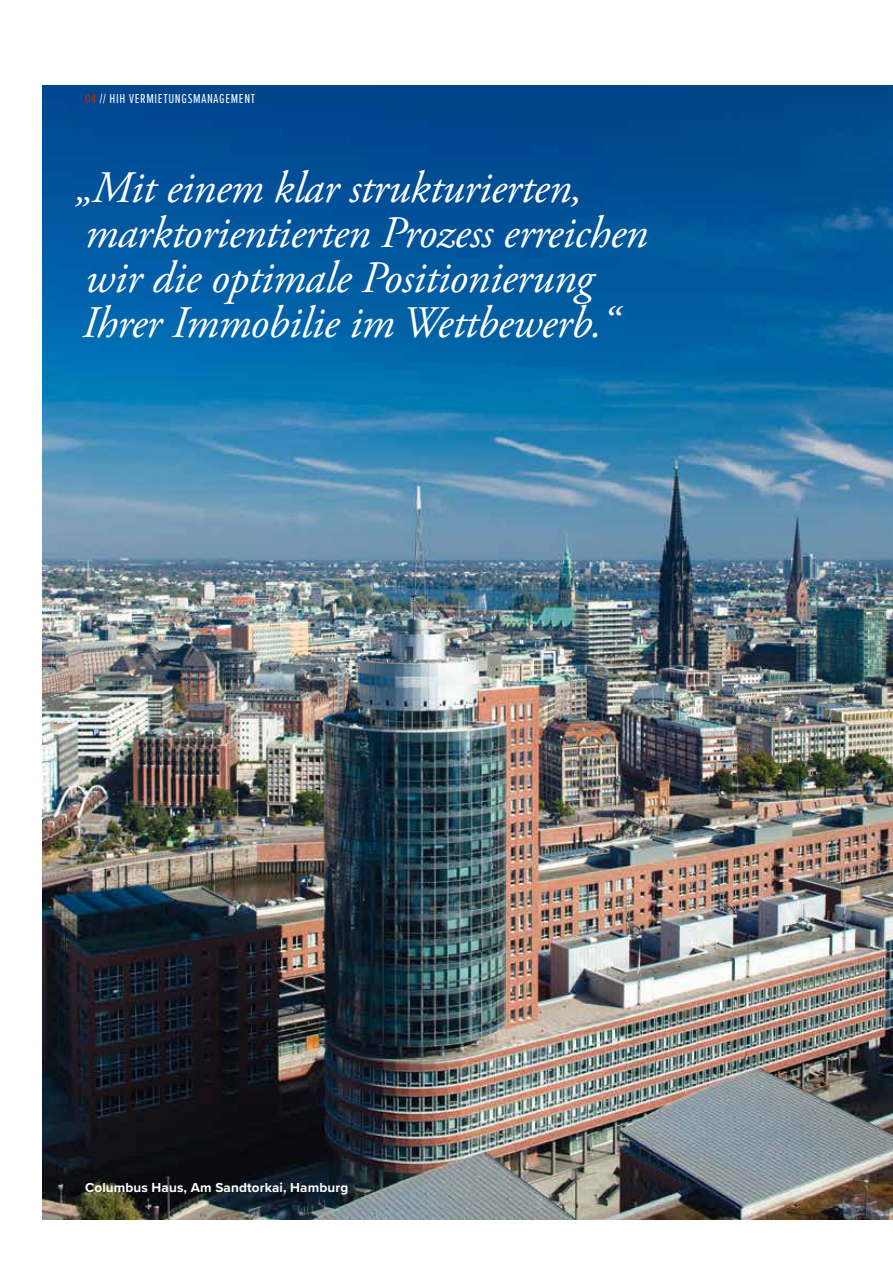
<style>
.page{position:relative;width:893px;height:1263px;background:#fff}
.page>*{position:absolute;margin:0;border:0;box-sizing:border-box;transform-origin:0 0}
.t1{font:italic 45px/45px "Adobe Garamond Pro";letter-spacing:-.01em;color:#fff}
.t2{font:700 13.5px "Proxima Nova";letter-spacing:.01em;color:#fff}
.t3{font:13.5px "Proxima Nova Ex Cn";letter-spacing:.05em;color:#fff}
.s1{color:#bd2b0b}
</style>
<div class="page">
<img style="left:43px;top:85px;width:850px;height:1134px">
<p class="t3" style="left:85px;top:89px;width:172px"><span class="s1">04</span> // HIH VERMIETUNGSMANAGEMENT</p>
<p class="t1" style="left:76px;top:167px;width:573px">„Mit einem klar strukturierten, marktorientierten Prozess erreichen wir die optimale Positionierung Ihrer Immobilie im Wettbewerb.“</p>
<p class="t2" style="left:85px;top:1177px;width:265px">Columbus Haus, Am Sandtorkai, Hamburg</p>
</div>
